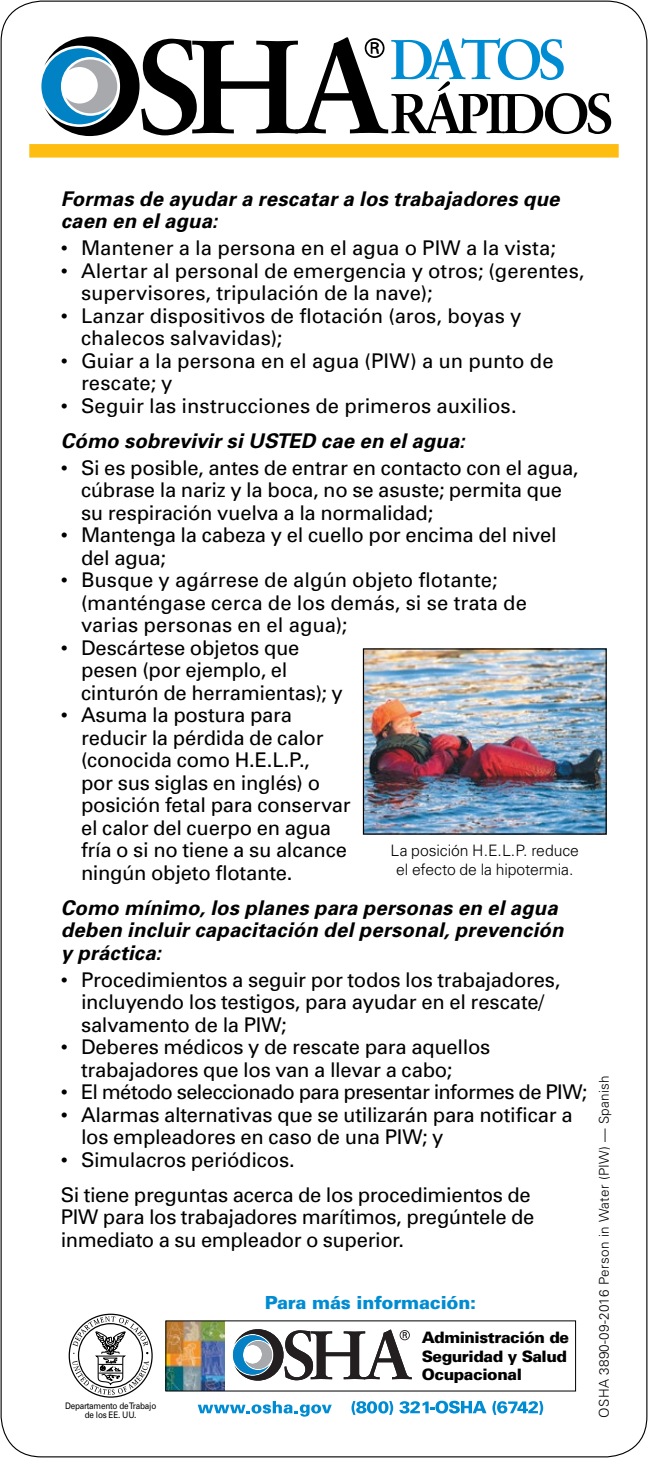
<style>
.page{position:relative;width:648px;height:1458px;background:#fff}
.page>*{position:absolute;margin:0;border:0;box-sizing:border-box;transform-origin:0 0}
.t1{font:700 56.25px "Sabon";letter-spacing:-.06em;color:#000}
.t2{font:700 56.25px "Sabon";letter-spacing:-.1em;color:#008cd2}
.Bodytext{font:20.25px/22.5px "Univers";letter-spacing:-.01em;color:#000}
.Bodytext-2{font:italic 700 20.25px/22.5px "Univers";letter-spacing:.01em;color:#000}
.Bodytext-3{font:20.25px "Univers";letter-spacing:-.03em;color:#000}
.t3{font:900 18px "Univers";letter-spacing:-.01em;color:#008cd2}
.Bullet{font:300 15.75px/18.9px "Univers";letter-spacing:-.005em;color:#000;text-align:center}
.t4{font:900 15.75px/18.9px "Univers";letter-spacing:-.025em;color:#000}
.t5{font:300 13.5px "Univers";letter-spacing:.02em;color:#000}
.t6{font:9px/9px "Univers";letter-spacing:-.025em;color:#000;text-align:center;scale:.9 1}
</style>
<div class="page">
<svg style="left:41px;top:36px;width:347px;height:100px"></svg>
<img style="left:365px;top:650px;width:240px;height:183px">
<div style="left:363px;top:648px;width:244px;height:187px;border:1px solid #000"></div>
<div style="left:29px;top:144px;width:590px;height:14px;background:#febd11"></div>
<svg style="left:198px;top:1401px;width:134px;height:16px"></svg>
<svg style="left:351px;top:1401px;width:42px;height:14px"></svg>
<svg style="left:399px;top:1401px;width:144px;height:14px"></svg>
<img style="left:167px;top:1322px;width:57px;height:68px">
<svg style="left:233px;top:1329px;width:179px;height:52px"></svg>
<svg style="left:72px;top:1316px;width:77px;height:79px"></svg>
<p class="t2" style="left:390px;top:25px;width:177px">DATOS</p>
<p class="t1" style="left:390px;top:79px;width:225px">RÁPIDOS</p>
<p class="Bodytext-2" style="left:61px;top:186px;width:500px">Formas de ayudar a rescatar a los trabajadores que caen en el agua:</p>
<p class="Bodytext" style="left:61px;top:237px;width:497px">• Mantener a la persona en el agua o PIW a la vista;</p>
<p class="Bodytext" style="left:81px;top:259px;width:505px;text-indent:-20px">• Alertar al personal de emergencia y otros; (gerentes, supervisores, tripulación de la nave);</p>
<p class="Bodytext" style="left:81px;top:304px;width:442px;text-indent:-20px">• Lanzar dispositivos de flotación (aros, boyas y chalecos salvavidas);</p>
<p class="Bodytext" style="left:81px;top:349px;width:474px;text-indent:-20px">• Guiar a la persona en el agua (PIW) a un punto de rescate; y</p>
<p class="Bodytext" style="left:61px;top:394px;width:457px">• Seguir las instrucciones de primeros auxilios.</p>
<p class="Bodytext-2" style="left:61px;top:428px;width:406px">Cómo sobrevivir si USTED cae en el agua:</p>
<p class="Bodytext" style="left:81px;top:456px;width:499px;text-indent:-20px">• Si es posible, antes de entrar en contacto con el agua, cúbrase la nariz y la boca, no se asuste; permita que su respiración vuelva a la normalidad;</p>
<p class="Bodytext" style="left:81px;top:524px;width:477px;text-indent:-20px">• Mantenga la cabeza y el cuello por encima del nivel del agua;</p>
<p class="Bodytext" style="left:81px;top:569px;width:448px;text-indent:-20px">• Busque y agárrese de algún objeto flotante; (manténgase cerca de los demás, si se trata de varias personas en el agua);</p>
<p class="Bodytext" style="left:81px;top:636px;width:263px;text-indent:-20px">• Descártese objetos que pesen (por ejemplo, el cinturón de herramientas); y</p>
<p class="Bodytext" style="left:81px;top:704px;width:271px;text-indent:-20px">• Asuma la postura para reducir la pérdida de calor (conocida como H.E.L.P.,<br>por sus siglas en inglés) o posición fetal para conservar el calor del cuerpo en agua fría o si no tiene a su alcance ningún objeto flotante.</p>
<p class="Bodytext-2" style="left:61px;top:895px;width:504px">Como mínimo, los planes para personas en el agua deben incluir capacitación del personal, prevención y práctica:</p>
<p class="Bodytext" style="left:81px;top:968px;width:481px;text-indent:-20px">• Procedimientos a seguir por todos los trabajadores, incluyendo los testigos, para ayudar en el rescate/ salvamento de la PIW;</p>
<p class="Bodytext" style="left:81px;top:1036px;width:411px;text-indent:-20px">• Deberes médicos y de rescate para aquellos trabajadores que los van a llevar a cabo;</p>
<p class="Bodytext-3" style="left:61px;top:1080px;width:528px">• El método seleccionado para presentar informes de PIW;</p>
<p class="Bodytext" style="left:81px;top:1103px;width:493px;text-indent:-20px">• Alarmas alternativas que se utilizarán para notificar a los empleadores en caso de una PIW; y</p>
<p class="Bodytext" style="left:61px;top:1148px;width:236px">• Simulacros periódicos.</p>
<p class="Bodytext" style="left:61px;top:1183px;width:475px">Si tiene preguntas acerca de los procedimientos de<br>PIW para los trabajadores marítimos, pregúntele de inmediato a su empleador o superior.</p>
<p class="Bullet" style="left:391px;top:840px;width:190px">La posición H.E.L.P. reduce el efecto de la hipotermia.</p>
<p class="t6" style="left:65px;top:1401px;width:103px">Departamento de Trabajo de los EE. UU.</p>
<p class="t3" style="left:265px;top:1291px;width:213px">Para más información:</p>
<p class="t4" style="left:422px;top:1327px;width:149px">Administración de<br>Seguridad y Salud<br>Ocupacional</p>
<p class="t5" style="left:596px;top:1418px;width:344px;rotate:-90deg">OSHA 3890-09-2016 Person in Water (PIW) — Spanish</p>
</div>
